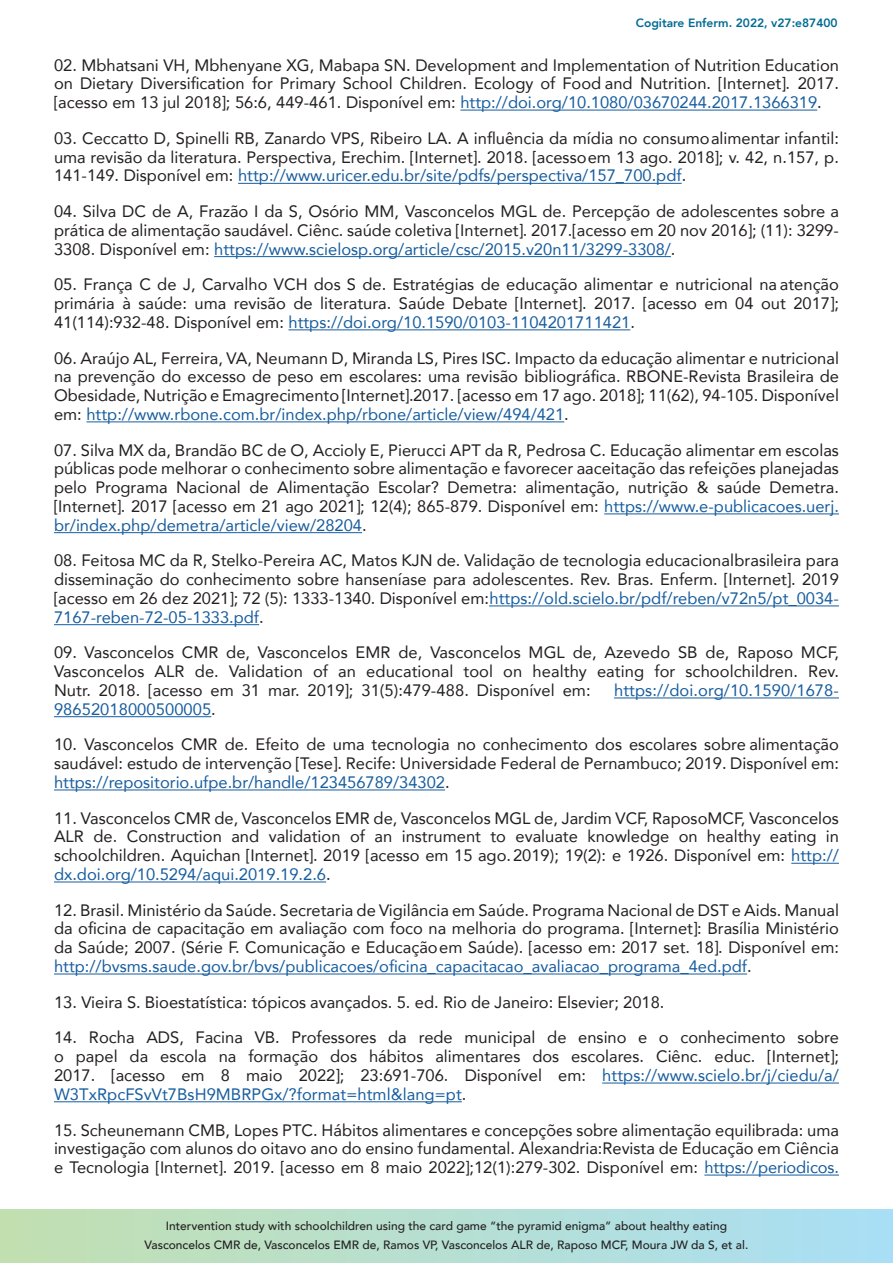
<style>
.page{position:relative;width:893px;height:1263px;background:#fff}
.page>*{position:absolute;margin:0;border:0;box-sizing:border-box;transform-origin:0 0}
.TEXTO{font:16.5px/18.8px "Avenir";color:#231f20;text-align:justify}
.TEXTO-2{font:16.5px "Avenir";letter-spacing:.005em;color:#175d9e}
.t1{font:500 12px/18.6px "Avenir";color:#231f20;text-align:center}
.t2{font:800 12px "Avenir";color:#006c95}
.s1{color:#175d9e}
.s2{color:#231f20}
</style>
<div class="page">
<svg style="left:0;top:1209px;width:893px;height:54px;background:#b6dfd2"></svg>
<hr style="left:460px;top:110px;width:357px;height:1px;background:#175d9e">
<hr style="left:238px;top:183px;width:444px;height:1px;background:#175d9e">
<hr style="left:214px;top:256px;width:457px;height:1px;background:#175d9e">
<hr style="left:288px;top:329px;width:342px;height:1px;background:#175d9e">
<hr style="left:86px;top:421px;width:478px;height:1px;background:#175d9e">
<hr style="left:604px;top:513px;width:235px;height:1px;background:#175d9e">
<hr style="left:54px;top:532px;width:308px;height:1px;background:#175d9e">
<hr style="left:489px;top:605px;width:350px;height:1px;background:#175d9e">
<hr style="left:54px;top:624px;width:205px;height:1px;background:#175d9e">
<hr style="left:614px;top:697px;width:225px;height:1px;background:#175d9e">
<hr style="left:54px;top:716px;width:157px;height:1px;background:#175d9e">
<hr style="left:54px;top:789px;width:391px;height:1px;background:#175d9e">
<hr style="left:791px;top:863px;width:48px;height:1px;background:#175d9e">
<hr style="left:54px;top:881px;width:272px;height:1px;background:#175d9e">
<hr style="left:54px;top:973px;width:693px;height:1px;background:#175d9e">
<hr style="left:602px;top:1082px;width:237px;height:1px;background:#175d9e">
<hr style="left:54px;top:1101px;width:408px;height:1px;background:#175d9e">
<hr style="left:704px;top:1175px;width:135px;height:1px;background:#175d9e">
<p class="t2" style="left:636px;top:12px;width:203px">Cogitare Enferm. 2022, v27:e87400</p>
<p class="TEXTO" style="left:54px;top:55px;width:786px">02. Mbhatsani VH, Mbhenyane XG, Mabapa SN. Development and Implementation of Nutrition Education on Dietary Diversification for Primary School Children. Ecology of Food and Nutrition. [Internet]. 2017. [acesso em 13 jul 2018]; 56:6, 449-461. Disponível em: <span class="s1">http://doi.org/10.1080/03670244.2017.1366319</span>.</p>
<p class="TEXTO" style="left:54px;top:128px;width:786px">03. Ceccatto D, Spinelli RB, Zanardo VPS, Ribeiro LA. A influência da mídia no consumo alimentar infantil: uma revisão da literatura. Perspectiva, Erechim. [Internet]. 2018. [acesso em 13 ago. 2018]; v. 42, n.157, p.<br>141-149. Disponível em: <span class="s1">http://www.uricer.edu.br/site/pdfs/perspectiva/157_700.pdf</span>.</p>
<p class="TEXTO" style="left:54px;top:201px;width:786px">04. Silva DC de A, Frazão I da S, Osório MM, Vasconcelos MGL de. Percepção de adolescentes sobre a prática de alimentação saudável. Ciênc. saúde coletiva [Internet]. 2017. [acesso em 20 nov 2016]; (11): 3299- 3308. Disponível em: <span class="s1">https://www.scielosp.org/article/csc/2015.v20n11/3299-3308/</span>.</p>
<p class="TEXTO" style="left:54px;top:275px;width:786px">05. França C de J, Carvalho VCH dos S de. Estratégias de educação alimentar e nutricional na atenção primária à saúde: uma revisão de literatura. Saúde Debate [Internet]. 2017. [acesso em 04 out 2017]; 41(114):932-48. Disponível em: <span class="s1">https://doi.org/10.1590/0103-1104201711421</span>.</p>
<p class="TEXTO" style="left:54px;top:348px;width:786px">06. Araújo AL, Ferreira, VA, Neumann D, Miranda LS, Pires ISC. Impacto da educação alimentar e nutricional na prevenção do excesso de peso em escolares: uma revisão bibliográfica. RBONE-Revista Brasileira de Obesidade, Nutrição e Emagrecimento [Internet]. 2017. [acesso em 17 ago. 2018]; 11(62), 94-105. Disponível em: <span class="s1">http://www.rbone.com.br/index.php/rbone/article/view/494/421</span>.</p>
<p class="TEXTO" style="left:54px;top:440px;width:786px">07. Silva MX da, Brandão BC de O, Accioly E, Pierucci APT da R, Pedrosa C. Educação alimentar em escolas públicas pode melhorar o conhecimento sobre alimentação e favorecer a aceitação das refeições planejadas pelo Programa Nacional de Alimentação Escolar? Demetra: alimentação, nutrição &amp; saúde Demetra. [Internet]. 2017 [acesso em 21 ago 2021]; 12(4); 865-879. Disponível em: <span class="s1">https://www.e-publicacoes.uerj. br/index.php/demetra/article/view/28204</span>.</p>
<p class="TEXTO" style="left:54px;top:551px;width:786px">08. Feitosa MC da R, Stelko-Pereira AC, Matos KJN de. Validação de tecnologia educacional brasileira para disseminação do conhecimento sobre hanseníase para adolescentes. Rev. Bras. Enferm. [Internet]. 2019 [acesso em 26 dez 2021]; 72 (5): 1333-1340. Disponível em: <span class="s1">https://old.scielo.br/pdf/reben/v72n5/pt_0034- 7167-reben-72-05-1333.pdf</span>.</p>
<p class="TEXTO" style="left:54px;top:643px;width:786px">09. Vasconcelos CMR de, Vasconcelos EMR de, Vasconcelos MGL de, Azevedo SB de, Raposo MCF, Vasconcelos ALR de. Validation of an educational tool on healthy eating for schoolchildren. Rev.<br>Nutr. 2018. [acesso em 31 mar. 2019]; 31(5):479-488. Disponível em:</p>
<p class="TEXTO-2" style="left:614px;top:677px;width:226px">https://doi.org/10.1590/1678-</p>
<p class="TEXTO-2" style="left:54px;top:696px;width:163px">98652018000500005<span class="s2">.</span></p>
<p class="TEXTO" style="left:54px;top:735px;width:786px">10. Vasconcelos CMR de. Efeito de uma tecnologia no conhecimento dos escolares sobre alimentação saudável: estudo de intervenção [Tese]. Recife: Universidade Federal de Pernambuco; 2019. Disponível em: <span class="s1">https://repositorio.ufpe.br/handle/123456789/34302</span>.</p>
<p class="TEXTO" style="left:54px;top:808px;width:786px">11. Vasconcelos CMR de, Vasconcelos EMR de, Vasconcelos MGL de, Jardim VCF, Raposo MCF, Vasconcelos ALR de. Construction and validation of an instrument to evaluate knowledge on healthy eating in schoolchildren. Aquichan [Internet]. 2019 [acesso em 15 ago. 2019); 19(2): e 1926. Disponível em: <span class="s1">http:// dx.doi.org/10.5294/aqui.2019.19.2.6</span>.</p>
<p class="TEXTO" style="left:54px;top:900px;width:786px">12. Brasil. Ministério da Saúde. Secretaria de Vigilância em Saúde. Programa Nacional de DST e Aids. Manual da oficina de capacitação em avaliação com foco na melhoria do programa. [Internet]: Brasília Ministério da Saúde; 2007. (Série F. Comunicação e Educação em Saúde). [acesso em: 2017 set. 18]. Disponível em: <span class="s1">http://bvsms.saude.gov.br/bvs/publicacoes/oficina_capacitacao_avaliacao_programa_4ed.pdf</span>.</p>
<p class="TEXTO" style="left:54px;top:992px;width:612px">13. Vieira S. Bioestatística: tópicos avançados. 5. ed. Rio de Janeiro: Elsevier; 2018.</p>
<p class="TEXTO" style="left:54px;top:1028px;width:786px">14. Rocha ADS, Facina VB. Professores da rede municipal de ensino e o conhecimento sobre o papel da escola na formação dos hábitos alimentares dos escolares. Ciênc. educ. [Internet]; 2017. [acesso em 8 maio 2022]; 23:691-706. Disponível em: <span class="s1">https://www.scielo.br/j/ciedu/a/ W3TxRpcFSvVt7BsH9MBRPGx/?format=html&amp;lang=pt</span>.</p>
<p class="TEXTO" style="left:54px;top:1120px;width:786px">15. Scheunemann CMB, Lopes PTC. Hábitos alimentares e concepções sobre alimentação equilibrada: uma investigação com alunos do oitavo ano do ensino fundamental. Alexandria: Revista de Educação em Ciência e Tecnologia [Internet]. 2019. [acesso em 8 maio 2022];12(1):279-302. Disponível em: <span class="s1">https://periodicos.</span></p>
<p class="t1" style="left:145px;top:1216px;width:605px">Intervention study with schoolchildren using the card game “the pyramid enigma” about healthy eating<br>Vasconcelos CMR de, Vasconcelos EMR de, Ramos VP, Vasconcelos ALR de, Raposo MCF, Moura JW da S, et al.</p>
</div>
